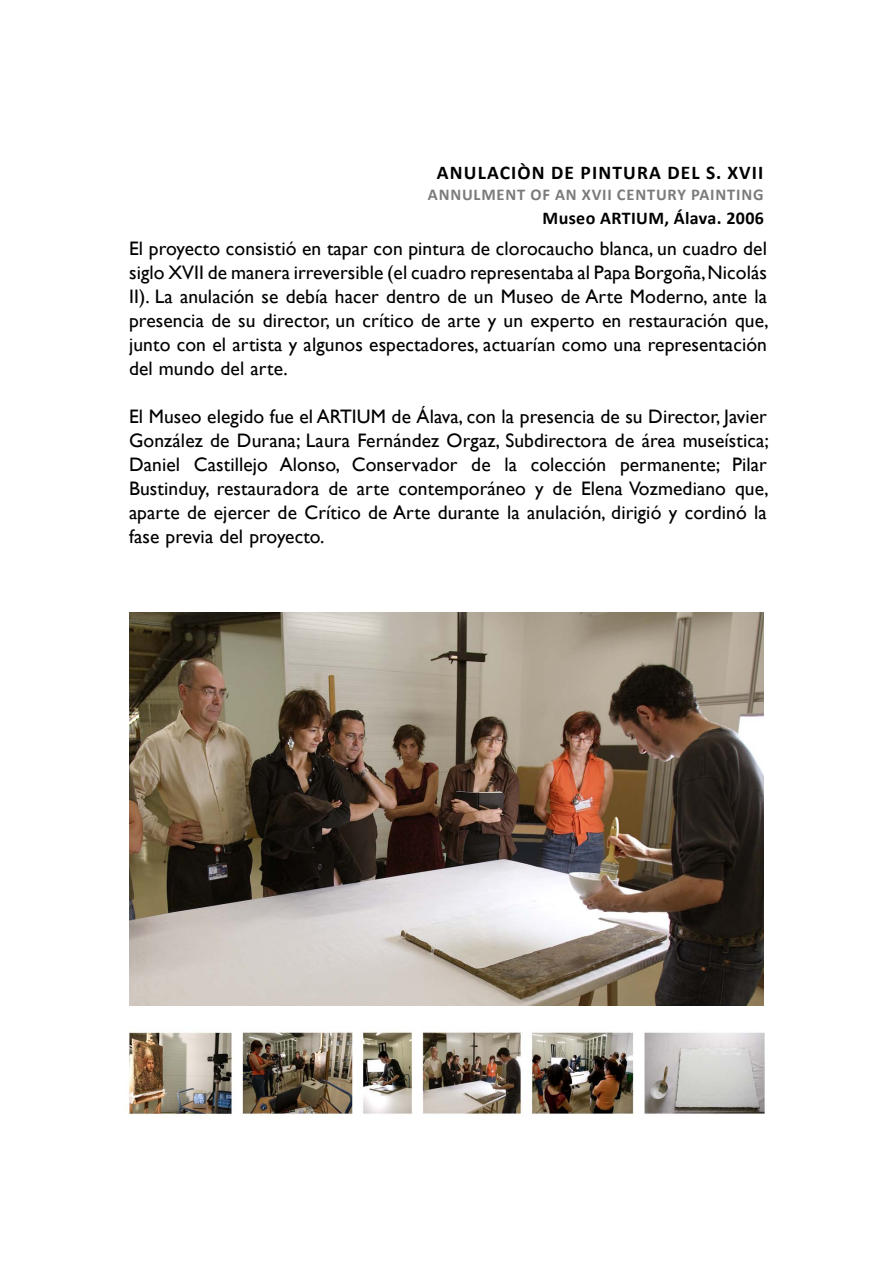
<style>
.page{position:relative;width:893px;height:1263px;background:#fff}
.page>*{position:absolute;margin:0;border:0;box-sizing:border-box;transform-origin:0 0}
.t1{font:19.5px/24px "Gill Sans";letter-spacing:.005em;color:#000;text-align:justify}
.t2{font:700 19.5px "Calibri";letter-spacing:.06em;color:#000}
.t3{font:700 18px "Calibri";letter-spacing:.02em;color:#000}
.t4{font:700 16.5px "Calibri";letter-spacing:.05em;color:#7b7b7b}
</style>
<div class="page">
<img style="left:128px;top:1031px;width:637px;height:87px">
<img style="left:129px;top:612px;width:635px;height:394px">
<p class="t2" style="left:437px;top:159px;width:328px">ANULACIÒN DE PINTURA DEL S. XVII</p>
<p class="t4" style="left:428px;top:183px;width:337px">ANNULMENT OF AN XVII CENTURY PAINTING</p>
<p class="t3" style="left:543px;top:206px;width:223px">Museo ARTIUM, Álava. 2006</p>
<p class="t1" style="left:129px;top:237px;width:641px">El proyecto consistió en tapar con pintura de clorocaucho blanca, un cuadro del siglo XVII de manera irreversible (el cuadro representaba al Papa Borgoña, Nicolás II). La anulación se debía hacer dentro de un Museo de Arte Moderno, ante la presencia de su director, un crítico de arte y un experto en restauración que, junto con el artista y algunos espectadores, actuarían como una representación del mundo del arte.</p>
<p class="t1" style="left:129px;top:405px;width:641px">El Museo elegido fue el ARTIUM de Álava, con la presencia de su Director, Javier González de Durana; Laura Fernández Orgaz, Subdirectora de área museística; Daniel Castillejo Alonso, Conservador de la colección permanente; Pilar Bustinduy, restauradora de arte contemporáneo y de Elena Vozmediano que, aparte de ejercer de Crítico de Arte durante la anulación, dirigió y cordinó la fase previa del proyecto.</p>
</div>
